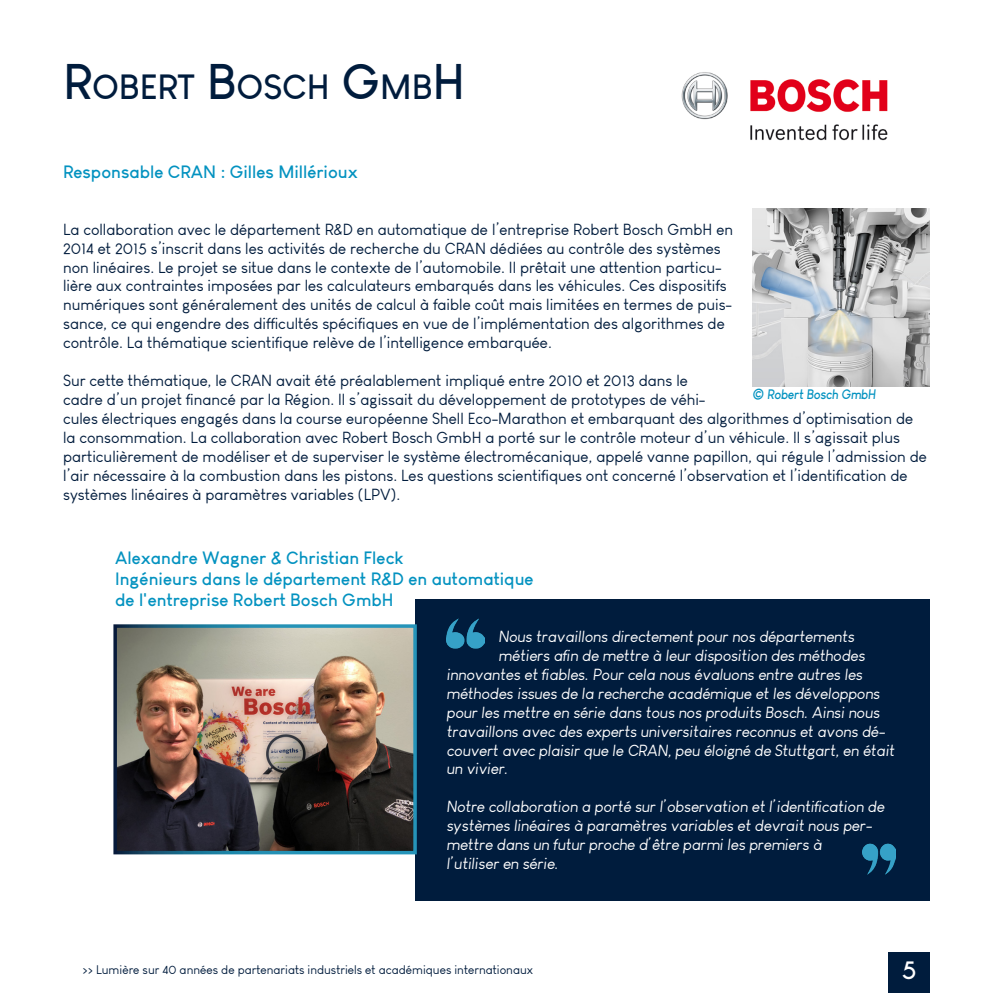
<style>
.page{position:relative;width:993px;height:993px;background:#fff}
.page>*{position:absolute;margin:0;border:0;box-sizing:border-box;transform-origin:0 0}
.t1{font:700 34.3px "Louis George Cafe";color:#001c3d}
.t2{font:700 24.5px "Louis George Cafe";color:#fff}
.t3{font:700 17.5px "Louis George Cafe";color:#0392c0}
.t4{font:15.75px/18.9px "Louis George Cafe";color:#001c3d}
.t5{font:italic 15.75px/18.9px "Louis George Cafe";color:#fff}
.t6{font:italic 700 13.47px "Louis George Cafe";color:#0392c0;scale:.91 1}
.t7{font:12.25px "Louis George Cafe";color:#001c3d}
.s1{font-size:49px}
</style>
<div class="page">
<img style="left:681px;top:72px;width:207px;height:68px">
<div style="left:415px;top:599px;width:514px;height:301px;background:#001c3d"></div>
<img style="left:446px;top:618px;width:38px;height:31px">
<img style="left:862px;top:843px;width:33px;height:32px">
<img style="left:118px;top:629px;width:293px;height:220px">
<img style="left:752px;top:208px;width:177px;height:178px">
<div style="left:888px;top:952px;width:41px;height:40px;background:#001c3d"></div>
<p class="t1" style="left:63px;top:65px;width:395px"><span class="s1">R</span>OBERT <span class="s1">B</span>OSCH <span class="s1">G</span>M B<span class="s1">H</span></p>
<p class="t3" style="left:63px;top:160px;width:296px">Responsable CRAN : Gilles Millérioux</p>
<p class="t4" style="left:63px;top:220px;width:671px">La collaboration avec le département R&amp;D en automatique de l’entreprise Robert Bosch GmbH en 2014 et 2015 s’inscrit dans les activités de recherche du CRAN dédiées au contrôle des systèmes non linéaires. Le projet se situe dans le contexte de l’automobile. Il prêtait une attention particu&shy;lière aux contraintes imposées par les calculateurs embarqués dans les véhicules. Ces dispositifs numériques sont généralement des unités de calcul à faible coût mais limitées en termes de puis&shy;sance, ce qui engendre des difficultés spécifiques en vue de l’implémentation des algorithmes de contrôle. La thématique scientifique relève de l’intelligence embarquée.</p>
<p class="t4" style="left:63px;top:371px;width:865px">Sur cette thématique, le CRAN avait été préalablement impliqué entre 2010 et 2013 dans le<br>cadre d’un projet financé par la Région. Il s’agissait du développement de prototypes de véhi-<br>cules électriques engagés dans la course européenne Shell Eco-Marathon et embarquant des algorithmes d’optimisation de la consommation. La collaboration avec Robert Bosch GmbH a porté sur le contrôle moteur d’un véhicule. Il s’agissait plus particulièrement de modéliser et de superviser le système électromécanique, appelé vanne papillon, qui régule l’admission de l’air nécessaire à la combustion dans les pistons. Les questions scientifiques ont concerné l’observation et l’identification de systèmes linéaires à paramètres variables (LPV).</p>
<p class="t6" style="left:752px;top:385px;width:137px">© Robert Bosch GmbH</p>
<p class="t3" style="left:115px;top:546px;width:290px">Alexandre Wagner &amp; Christian Fleck</p>
<p class="t3" style="left:115px;top:567px;width:420px">Ingénieurs dans le département R&amp;D en automatique</p>
<p class="t3" style="left:115px;top:588px;width:280px">de l'entreprise Robert Bosch GmbH</p>
<p class="t5" style="left:499px;top:626px;width:357px">Nous travaillons directement pour nos départements</p>
<p class="t5" style="left:499px;top:645px;width:367px">métiers afln de mettre à leur disposition des méthodes</p>
<p class="t5" style="left:446px;top:664px;width:417px">innovantes et flables. Pour cela nous évaluons entre autres les</p>
<p class="t5" style="left:446px;top:683px;width:434px">méthodes issues de la recherche académique et les développons</p>
<p class="t5" style="left:446px;top:702px;width:434px">pour les mettre en série dans tous nos produits Bosch. Ainsi nous</p>
<p class="t5" style="left:446px;top:721px;width:440px">travaillons avec des experts universitaires reconnus et avons dé-</p>
<p class="t5" style="left:446px;top:740px;width:449px">couvert avec plaisir que le CRAN, peu éloigné de Stuttgart, en était</p>
<p class="t5" style="left:446px;top:759px;width:63px">un vivier.</p>
<p class="t5" style="left:446px;top:797px;width:439px">Notre collaboration a porté sur l’observation et l’identiflcation de systèmes linéaires à paramètres variables et devrait nous per&shy;mettre dans un futur proche d’être parmi les premiers à<br>l’utiliser en série.</p>
<p class="t7" style="left:82px;top:962px;width:452px">&gt;&gt; Lumière sur 40 années de partenariats industriels et académiques internationaux</p>
<p class="t2" style="left:901px;top:953px;width:16px">5</p>
</div>
